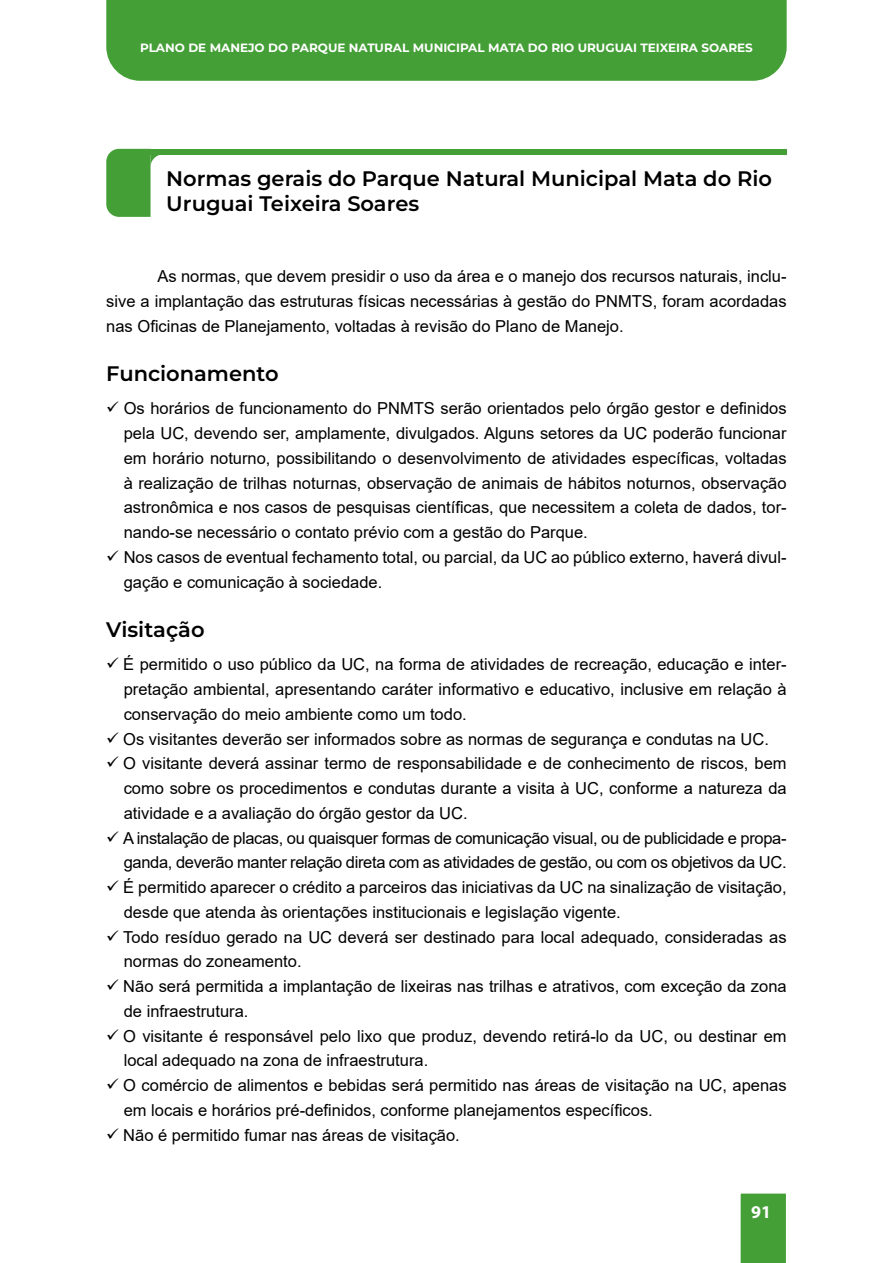
<style>
.page{position:relative;width:893px;height:1263px;background:#fff}
.page>*{position:absolute;margin:0;border:0;box-sizing:border-box;transform-origin:0 0}
.t1{font:600 21px/25.2px "Montserrat";color:#000}
.t2{font:700 18px "Myriad Pro";color:#fff}
.t3{font:16.5px/24.8px "Arial";color:#000}
.t4{font:700 12px "Montserrat";color:#fff}
</style>
<div class="page">
<div style="left:106px;top:0;width:681px;height:81px;background:#449f36"></div>
<div style="left:740px;top:1193px;width:46px;height:70px;background:#449f36"></div>
<div style="left:136px;top:149px;width:651px;height:5px;background:#449f36"></div>
<svg style="left:106px;top:149px;width:73px;height:68px"></svg>
<p class="t4" style="left:140px;top:39px;width:614px">PLANO DE MANEJO DO PARQUE NATURAL MUNICIPAL MATA DO RIO URUGUAI TEIXEIRA SOARES</p>
<p class="t1" style="left:166px;top:165px;width:607px">Normas gerais do Parque Natural Municipal Mata do Rio<br>Uruguai Teixeira Soares</p>
<p class="t3" style="left:106px;top:264px;width:682px;text-align:justify;text-indent:51px">As normas, que devem presidir o uso da área e o manejo dos recursos naturais, inclu&shy;sive a implantação das estruturas físicas necessárias à gestão do PNMTS, foram acordadas nas Oficinas de Planejamento, voltadas à revisão do Plano de Manejo.</p>
<p class="t1" style="left:106px;top:360px;width:174px">Funcionamento</p>
<p class="t3" style="left:124px;top:396px;width:664px">Os horários de funcionamento do PNMTS serão orientados pelo órgão gestor e definidos pela UC, devendo ser, amplamente, divulgados. Alguns setores da UC poderão funcionar em horário noturno, possibilitando o desenvolvimento de atividades específicas, voltadas à realização de trilhas noturnas, observação de animais de hábitos noturnos, observação astronômica e nos casos de pesquisas científicas, que necessitem a coleta de dados, tor&shy;nando-se necessário o contato prévio com a gestão do Parque.<br>Nos casos de eventual fechamento total, ou parcial, da UC ao público externo, haverá divul&shy;gação e comunicação à sociedade.</p>
<p class="t1" style="left:106px;top:616px;width:100px">Visitação</p>
<p class="t3" style="left:123px;top:652px;width:665px">É permitido o uso público da UC, na forma de atividades de recreação, educação e inter&shy;pretação ambiental, apresentando caráter informativo e educativo, inclusive em relação à conservação do meio ambiente como um todo.<br>Os visitantes deverão ser informados sobre as normas de segurança e condutas na UC.<br>O visitante deverá assinar termo de responsabilidade e de conhecimento de riscos, bem como sobre os procedimentos e condutas durante a visita à UC, conforme a natureza da atividade e a avaliação do órgão gestor da UC.<br>A instalação de placas, ou quaisquer formas de comunicação visual, ou de publicidade e propa&shy;ganda, deverão manter relação direta com as atividades de gestão, ou com os objetivos da UC.<br>É permitido aparecer o crédito a parceiros das iniciativas da UC na sinalização de visitação, desde que atenda às orientações institucionais e legislação vigente.<br>Todo resíduo gerado na UC deverá ser destinado para local adequado, consideradas as normas do zoneamento.<br>Não será permitida a implantação de lixeiras nas trilhas e atrativos, com exceção da zona de infraestrutura.<br>O visitante é responsável pelo lixo que produz, devendo retirá-lo da UC, ou destinar em local adequado na zona de infraestrutura.<br>O comércio de alimentos e bebidas será permitido nas áreas de visitação na UC, apenas em locais e horários pré-definidos, conforme planejamentos específicos.<br>Não é permitido fumar nas áreas de visitação.</p>
<p class="t2" style="left:751px;top:1200px;width:21px">91</p>
</div>
